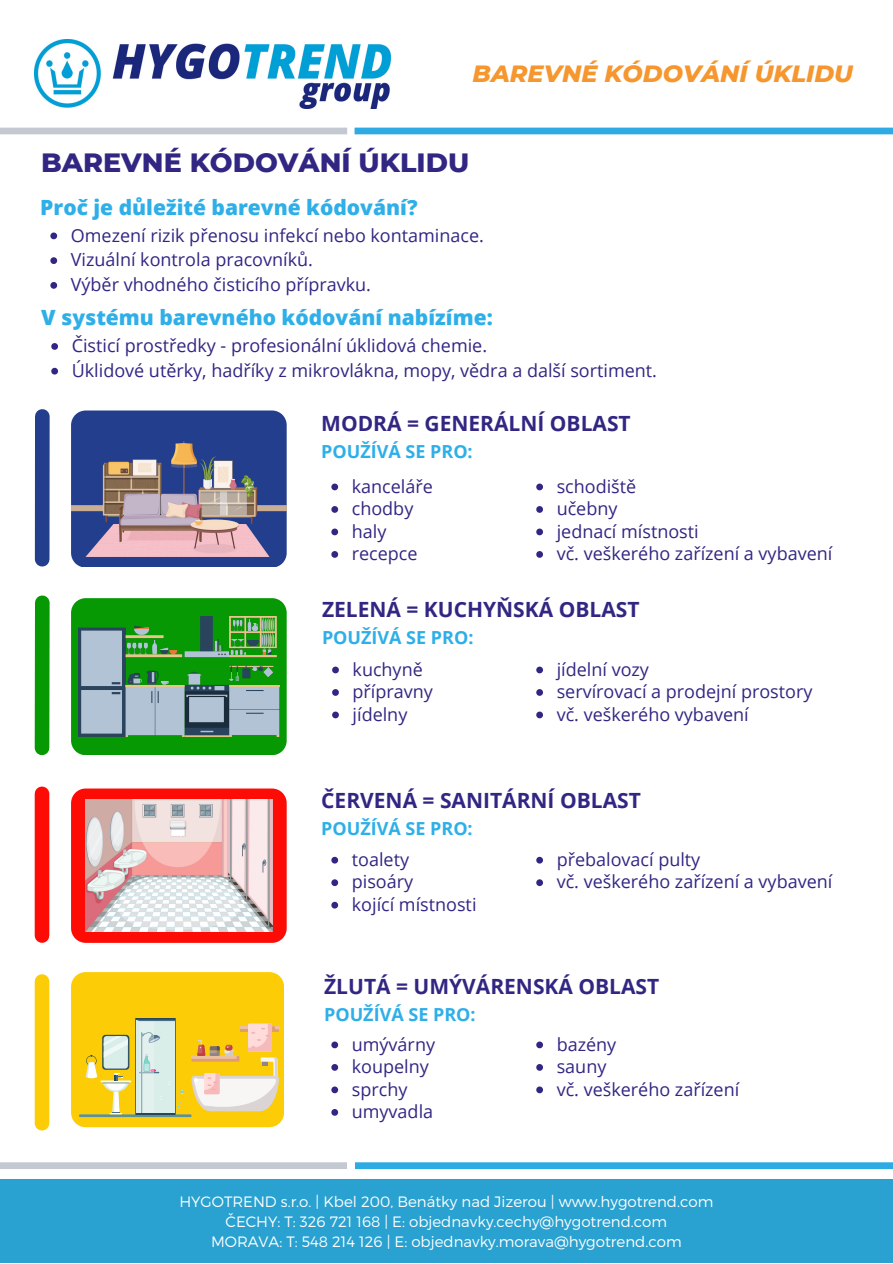
<style>
.page{position:relative;width:893px;height:1264px;background:#fff}
.page>*{position:absolute;margin:0;border:0;box-sizing:border-box;transform-origin:0 0}
.t1{font:800 27px "Montserrat";color:#312783}
.t2{font:italic 800 24px "Montserrat";color:#f5962f}
.t3{font:700 21px "Open Sans";color:#312783}
.t4{font:800 21px "Open Sans";color:#2eafe8}
.t5{font:18px "Open Sans";color:#312783}
.t6{font:700 18px "Open Sans";color:#2eafe8}
.t7{font:300 15px "Montserrat";color:#fffffe}
</style>
<div class="page">
<div style="left:35px;top:416px;width:15px;height:143px;background:#223e8c"></div>
<div style="left:35px;top:602px;width:15px;height:145px;background:#079904"></div>
<div style="left:35px;top:793px;width:14px;height:142px;background:#fc0c05"></div>
<div style="left:35px;top:981px;width:14px;height:142px;background:#fccc06"></div>
<div style="left:0;top:128px;width:347px;height:6px;background:#c3c8d1"></div>
<div style="left:354px;top:128px;width:538px;height:6px;background:#2dabe2"></div>
<img style="left:34px;top:40px;width:357px;height:68px">
<div style="left:0;top:1179px;width:892px;height:83px;background:#29a1d1"></div>
<svg style="left:0;top:1162px;width:347px;height:6px;background:#c6cad3"></svg>
<svg style="left:355px;top:1162px;width:537px;height:6px;background:#37afe3"></svg>
<svg style="left:71px;top:598px;width:216px;height:156px;background:#0f9b0c"></svg>
<img style="left:79px;top:617px;width:200px;height:119px">
<svg style="left:71px;top:410px;width:216px;height:157px;background:#2e4791"></svg>
<img style="left:71px;top:441px;width:215px;height:115px">
<svg style="left:71px;top:788px;width:215px;height:154px;background:#fb1812"></svg>
<svg style="left:71px;top:972px;width:213px;height:155px;background:#efcf47"></svg>
<img style="left:85px;top:799px;width:188px;height:132px">
<svg style="left:50px;top:232px;width:7px;height:7px"></svg>
<svg style="left:50px;top:257px;width:7px;height:7px"></svg>
<svg style="left:50px;top:282px;width:7px;height:7px"></svg>
<svg style="left:331px;top:483px;width:7px;height:7px"></svg>
<svg style="left:331px;top:506px;width:7px;height:7px"></svg>
<svg style="left:331px;top:528px;width:7px;height:7px"></svg>
<svg style="left:331px;top:551px;width:7px;height:7px"></svg>
<svg style="left:536px;top:483px;width:7px;height:7px"></svg>
<svg style="left:536px;top:506px;width:7px;height:7px"></svg>
<svg style="left:536px;top:528px;width:7px;height:7px"></svg>
<svg style="left:536px;top:551px;width:7px;height:7px"></svg>
<svg style="left:332px;top:666px;width:7px;height:7px"></svg>
<svg style="left:332px;top:689px;width:7px;height:7px"></svg>
<svg style="left:332px;top:711px;width:7px;height:7px"></svg>
<svg style="left:536px;top:666px;width:7px;height:7px"></svg>
<svg style="left:536px;top:689px;width:7px;height:7px"></svg>
<svg style="left:536px;top:711px;width:7px;height:7px"></svg>
<svg style="left:331px;top:856px;width:7px;height:7px"></svg>
<svg style="left:331px;top:879px;width:7px;height:7px"></svg>
<svg style="left:331px;top:901px;width:7px;height:7px"></svg>
<svg style="left:536px;top:856px;width:7px;height:7px"></svg>
<svg style="left:536px;top:879px;width:7px;height:7px"></svg>
<svg style="left:331px;top:1041px;width:7px;height:7px"></svg>
<svg style="left:331px;top:1064px;width:7px;height:6px"></svg>
<svg style="left:331px;top:1086px;width:7px;height:7px"></svg>
<svg style="left:331px;top:1109px;width:7px;height:6px"></svg>
<svg style="left:536px;top:1041px;width:7px;height:7px"></svg>
<svg style="left:536px;top:1064px;width:7px;height:6px"></svg>
<svg style="left:536px;top:1086px;width:7px;height:7px"></svg>
<svg style="left:51px;top:343px;width:7px;height:7px"></svg>
<svg style="left:51px;top:368px;width:7px;height:6px"></svg>
<p class="t2" style="left:472px;top:59px;width:382px">BAREVNÉ KÓDOVÁNÍ ÚKLIDU</p>
<p class="t1" style="left:41px;top:146px;width:429px">BAREVNÉ KÓDOVÁNÍ ÚKLIDU</p>
<p class="t4" style="left:40px;top:192px;width:379px">Proč je důležité barevné kódování?</p>
<p class="t5" style="left:71px;top:222px;width:414px">Omezení rizik přenosu infekcí nebo kontaminace.</p>
<p class="t5" style="left:71px;top:247px;width:243px">Vizuální kontrola pracovníků.</p>
<p class="t5" style="left:71px;top:272px;width:302px">Výběr vhodného čisticího přípravku.</p>
<p class="t4" style="left:41px;top:302px;width:453px">V systému barevného kódování nabízíme:</p>
<p class="t5" style="left:72px;top:333px;width:417px">Čisticí prostředky - profesionální úklidová chemie.</p>
<p class="t5" style="left:72px;top:357px;width:586px">Úklidové utěrky, hadříky z mikrovlákna, mopy, vědra a další sortiment.</p>
<p class="t3" style="left:321px;top:409px;width:311px">MODRÁ = GENERÁLNÍ OBLAST</p>
<p class="t6" style="left:321px;top:439px;width:153px">POUŽÍVÁ SE PRO:</p>
<p class="t5" style="left:352px;top:473px;width:83px">kanceláře</p>
<p class="t5" style="left:352px;top:496px;width:63px">chodby</p>
<p class="t5" style="left:352px;top:518px;width:36px">haly</p>
<p class="t5" style="left:352px;top:541px;width:67px">recepce</p>
<p class="t5" style="left:556px;top:473px;width:81px">schodiště</p>
<p class="t5" style="left:556px;top:496px;width:62px">učebny</p>
<p class="t5" style="left:556px;top:518px;width:143px">jednací místnosti</p>
<p class="t5" style="left:556px;top:541px;width:277px">vč. veškerého zařízení a vybavení</p>
<p class="t3" style="left:322px;top:595px;width:319px">ZELENÁ = KUCHYŇSKÁ OBLAST</p>
<p class="t6" style="left:322px;top:625px;width:153px">POUŽÍVÁ SE PRO:</p>
<p class="t5" style="left:352px;top:656px;width:72px">kuchyně</p>
<p class="t5" style="left:352px;top:679px;width:82px">přípravny</p>
<p class="t5" style="left:352px;top:701px;width:56px">jídelny</p>
<p class="t5" style="left:556px;top:656px;width:94px">jídelní vozy</p>
<p class="t5" style="left:556px;top:679px;width:257px">servírovací a prodejní prostory</p>
<p class="t5" style="left:556px;top:701px;width:193px">vč. veškerého vybavení</p>
<p class="t3" style="left:321px;top:785px;width:321px">ČERVENÁ = SANITÁRNÍ OBLAST</p>
<p class="t6" style="left:321px;top:815px;width:153px">POUŽÍVÁ SE PRO:</p>
<p class="t5" style="left:352px;top:846px;width:59px">toalety</p>
<p class="t5" style="left:352px;top:869px;width:63px">pisoáry</p>
<p class="t5" style="left:352px;top:891px;width:126px">kojící místnosti</p>
<p class="t5" style="left:556px;top:846px;width:145px">přebalovací pulty</p>
<p class="t5" style="left:556px;top:869px;width:277px">vč. veškerého zařízení a vybavení</p>
<p class="t3" style="left:324px;top:971px;width:336px">ŽLUTÁ = UMÝVÁRENSKÁ OBLAST</p>
<p class="t6" style="left:324px;top:1001px;width:153px">POUŽÍVÁ SE PRO:</p>
<p class="t5" style="left:352px;top:1031px;width:85px">umývárny</p>
<p class="t5" style="left:352px;top:1053px;width:79px">koupelny</p>
<p class="t5" style="left:352px;top:1076px;width:57px">sprchy</p>
<p class="t5" style="left:352px;top:1098px;width:83px">umyvadla</p>
<p class="t5" style="left:556px;top:1031px;width:61px">bazény</p>
<p class="t5" style="left:556px;top:1053px;width:51px">sauny</p>
<p class="t5" style="left:556px;top:1076px;width:184px">vč. veškerého zařízení</p>
<p class="t7" style="left:179px;top:1191px;width:535px">HYGOTREND s.r.o. | Kbel 200, Benátky nad Jizerou | www.hygotrend.com</p>
<p class="t7" style="left:225px;top:1211px;width:443px">ČECHY: T: 326 721 168 | E: objednavky.cechy@hygotrend.com</p>
<p class="t7" style="left:211px;top:1231px;width:472px">MORAVA: T: 548 214 126 | E: objednavky.morava@hygotrend.com</p>
</div>
